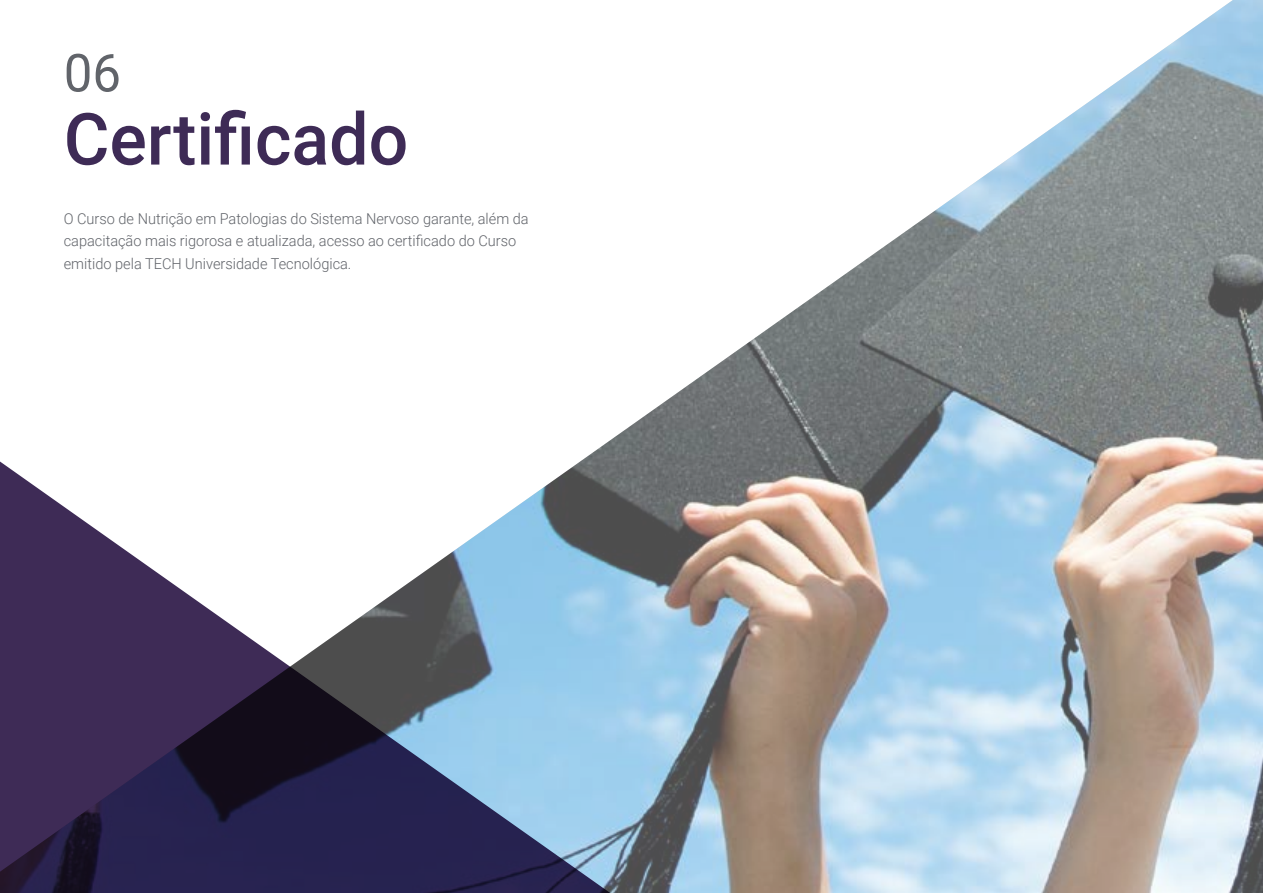
<style>
.page{position:relative;width:1263px;height:893px;background:#fff}
.page>*{position:absolute;margin:0;border:0;box-sizing:border-box;transform-origin:0 0}
.t1{font:500 72px "Roboto";color:#3e2b56}
.t2{font:52.5px "Roboto";color:#61646a}
.t3{font:300 15px/22.5px "Roboto";color:#61646a}
</style>
<div class="page">
<img style="left:602px;top:0;width:661px;height:893px">
<svg style="left:0;top:446px;width:640px;height:447px"></svg>
<h2 class="t2" style="left:64px;top:36px;width:59px">06</h2>
<h1 class="t1" style="left:64px;top:89px;width:346px">Certificado</h1>
<p class="t3" style="left:64px;top:207px;width:466px">O Curso de Nutrição em Patologias do Sistema Nervoso garante, além da capacitação mais rigorosa e atualizada, acesso ao certificado do Curso emitido pela TECH Universidade Tecnológica.</p>
</div>
